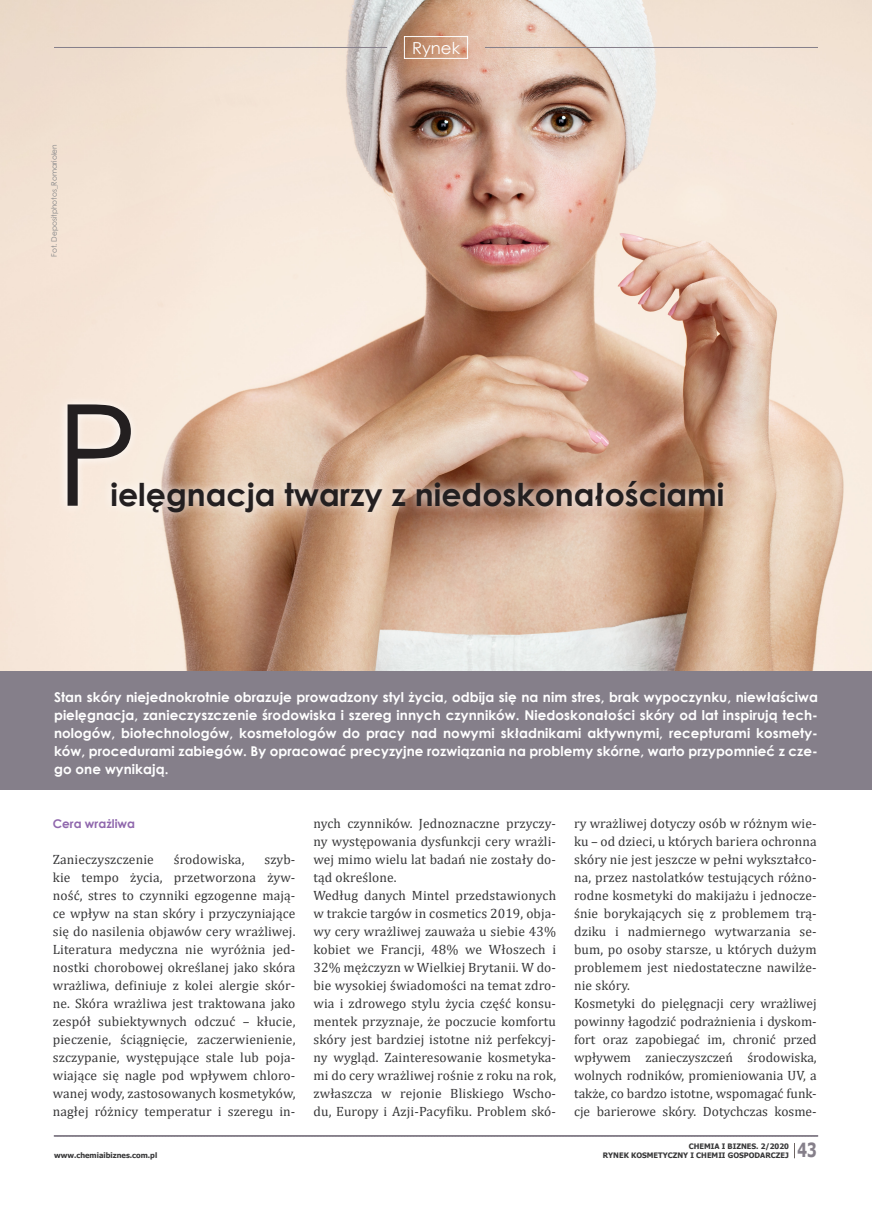
<style>
.page{position:relative;width:872px;height:1212px;background:#fff}
.page>*{position:absolute;margin:0;border:0;box-sizing:border-box;transform-origin:0 0}
.tytul_czarny{font:141px "Century Gothic";color:#231f20}
.tytul_czarny-2{font:700 31.5px "Century Gothic";color:#231f20}
.t1{font:700 19.5px "Tahoma";color:#857f8a;scale:.77 1}
.t2{font:16.5px "Century Gothic";color:#fff}
.srodtytuly{font:13.5px/18px "Cambria";letter-spacing:.01em;color:#383839;text-align:justify}
.t3{font:700 13.5px/18px "Century Gothic";letter-spacing:.005em;color:#fff;text-align:justify}
.srodtytuly-2{font:700 12px "Century Gothic";color:#9068ad}
.t4{font:700 7.5px "Tahoma";color:#383839}
.t5{font:7.5px "Century Gothic";color:#808285}
</style>
<div class="page">
<svg style="left:794px;top:1143px;width:1px;height:16px"></svg>
<svg style="left:54px;top:1135px;width:764px;height:1px"></svg>
<img style="left:0;top:0;width:872px;height:672px">
<div style="left:0;top:672px;width:872px;height:118px;background:#857f8a"></div>
<hr style="left:54px;top:47px;width:333px;height:1px;background:#857f8a">
<div style="left:404px;top:36px;width:64px;height:23px;border:1px solid #fff"></div>
<hr style="left:485px;top:47px;width:333px;height:1px;background:#857f8a">
<svg style="left:57px;top:394px;width:675px;height:127px"></svg>
<p class="t5" style="left:49px;top:257px;width:114px;rotate:-90deg">Fot. Depositphotos_RomarioIen</p>
<p class="t2" style="left:412px;top:36px;width:49px">Rynek</p>
<p class="tytul_czarny" style="left:55px;top:356px;width:85px">P</p>
<p class="tytul_czarny-2" style="left:111px;top:470px;width:615px">ielęgnacja twarzy z niedoskonałościami</p>
<p class="t3" style="left:54px;top:687px;width:765px">Stan skóry niejednokrotnie obrazuje prowadzony styl życia, odbija się na nim stres, brak wypoczynku, niewłaściwa pielęgnacja, zanieczyszczenie środowiska i szereg innych czynników. Niedoskonałości skóry od lat inspirują tech&shy;nologów, biotechnologów, kosmetologów do pracy nad nowymi składnikami aktywnymi, recepturami kosmety&shy;ków, procedurami zabiegów. By opracować precyzyjne rozwiązania na problemy skórne, warto przypomnieć z cze&shy;go one wynikają.</p>
<p class="srodtytuly-2" style="left:53px;top:815px;width:84px">Cera wrażliwa</p>
<p class="srodtytuly" style="left:53px;top:850px;width:103px">Zanieczyszczenie</p>
<p class="srodtytuly" style="left:174px;top:850px;width:72px">środowiska,</p>
<p class="srodtytuly" style="left:53px;top:850px;width:244px;text-indent:212px">szyb&shy;kie tempo życia, przetworzona żyw&shy;ność, stres to czynniki egzogenne mają&shy;ce wpływ na stan skóry i przyczyniające się do nasilenia objawów cery wrażliwej.<br>Literatura medyczna nie wyróżnia jed&shy;nostki chorobowej określanej jako skóra wrażliwa, definiuje z kolei alergie skór&shy;ne. Skóra wrażliwa jest traktowana jako zespół subiektywnych odczuć – kłucie, pieczenie, ściągnięcie, zaczerwienienie, szczypanie, występujące stale lub poja&shy;wiające się nagle pod wpływem chloro&shy;wanej wody, zastosowanych kosmetyków, nagłej różnicy temperatur i szeregu in-</p>
<p class="t4" style="left:54px;top:1150px;width:105px">www.chemiaibiznes.com.pl</p>
<p class="srodtytuly" style="left:313px;top:814px;width:244px">nych czynników. Jednoznaczne przyczy&shy;ny występowania dysfunkcji cery wrażli&shy;wej mimo wielu lat badań nie zostały do&shy;tąd określone.</p>
<p class="srodtytuly" style="left:313px;top:886px;width:244px">Według danych Mintel przedstawionych w trakcie targów in cosmetics 2019, obja&shy;wy cery wrażliwej zauważa u siebie 43% kobiet we Francji, 48% we Włoszech i 32% mężczyzn w Wielkiej Brytanii. W do&shy;bie wysokiej świadomości na temat zdro&shy;wia i zdrowego stylu życia część konsu&shy;mentek przyznaje, że poczucie komfortu skóry jest bardziej istotne niż perfekcyj&shy;ny wygląd. Zainteresowanie kosmetyka&shy;mi do cery wrażliwej rośnie z roku na rok, zwłaszcza w rejonie Bliskiego Wscho&shy;du, Europy i Azji-Pacyfiku. Problem skó-</p>
<p class="srodtytuly" style="left:574px;top:814px;width:244px">ry wrażliwej dotyczy osób w różnym wie&shy;ku – od dzieci, u których bariera ochronna skóry nie jest jeszcze w pełni wykształco&shy;na, przez nastolatków testujących różno&shy;rodne kosmetyki do makijażu i jednocze&shy;śnie borykających się z problemem trą&shy;dziku i nadmiernego wytwarzania se&shy;bum, po osoby starsze, u których dużym problemem jest niedostateczne nawilże&shy;nie skóry.</p>
<p class="srodtytuly" style="left:574px;top:994px;width:244px">Kosmetyki do pielęgnacji cery wrażliwej powinny łagodzić podrażnienia i dyskom&shy;fort oraz zapobiegać im, chronić przed wpływem zanieczyszczeń środowiska, wolnych rodników, promieniowania UV, a także, co bardzo istotne, wspomagać funk&shy;cje barierowe skóry. Dotychczas kosme-</p>
<p class="t4" style="left:689px;top:1141px;width:102px">CHEMIA I BIZNES. 2/2020</p>
<p class="t4" style="left:603px;top:1150px;width:188px">RYNEK KOSMETYCZNY I CHEMII GOSPODARCZEJ</p>
<p class="t1" style="left:797px;top:1136px;width:26px">43</p>
</div>
